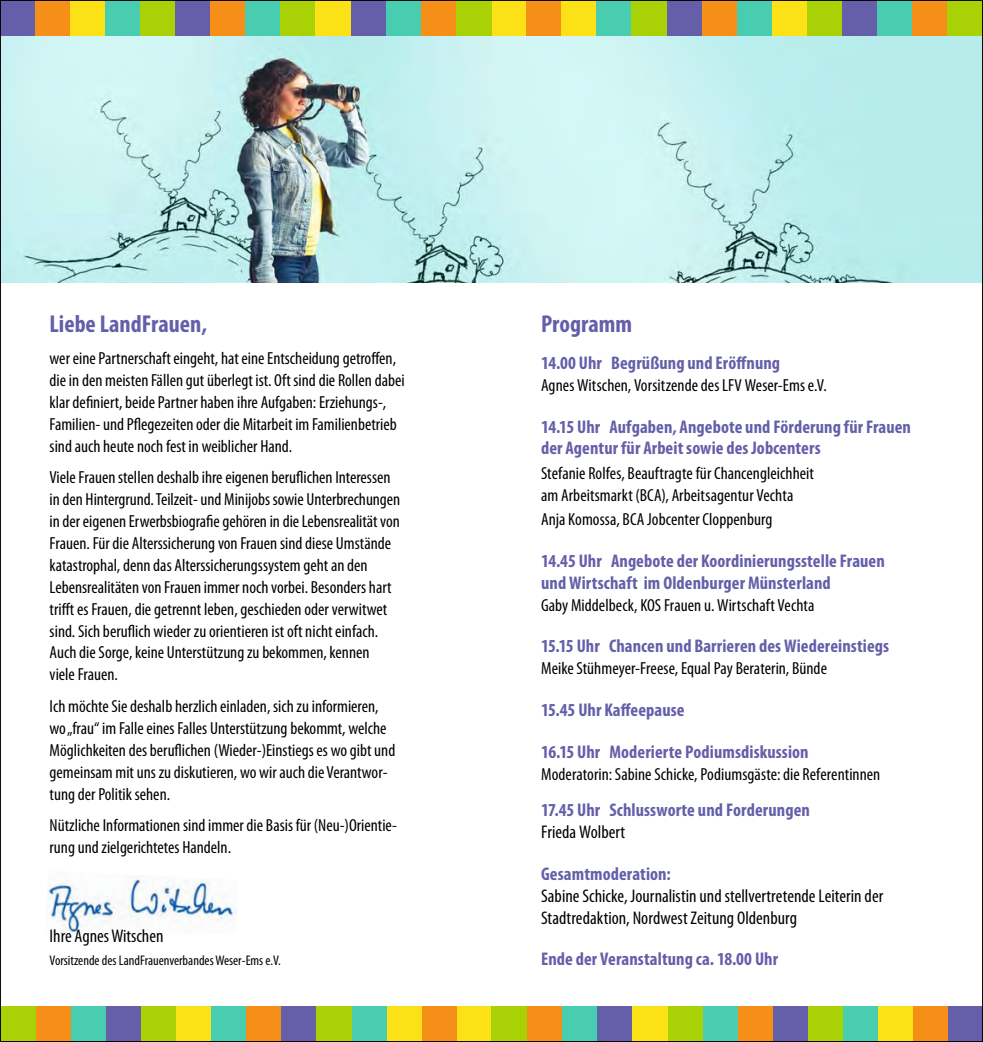
<style>
.page{position:relative;width:983px;height:1042px;background:#fff}
.page>*{position:absolute;margin:0;border:0;box-sizing:border-box;transform-origin:0 0}
.t1{font:700 condensed 24.5px "Myriad Pro";color:#655fa9}
.t2{font:700 condensed 18.38px/21.9px "Myriad Pro";letter-spacing:.005em;color:#655fa9}
.t3{font:condensed 18.38px/21.9px "Myriad Pro";color:#000}
.t4{font:condensed 17.5px/21.9px "Myriad Pro";color:#000}
.t5{font:condensed 14px "Myriad Pro";color:#000}
</style>
<div class="page">
<img style="left:2px;top:35px;width:978px;height:248px">
<div style="left:491px;top:0;width:35px;height:35px;background:#fbe115"></div>
<div style="left:0;top:0;width:35px;height:35px;background:#655fa9"></div>
<div style="left:526px;top:0;width:35px;height:35px;background:#f58f17"></div>
<div style="left:35px;top:0;width:35px;height:35px;background:#f58f17"></div>
<div style="left:561px;top:0;width:35px;height:35px;background:#fbe115"></div>
<div style="left:70px;top:0;width:35px;height:35px;background:#fbe115"></div>
<div style="left:596px;top:0;width:35px;height:35px;background:#48cdb1"></div>
<div style="left:105px;top:0;width:35px;height:35px;background:#48cdb1"></div>
<div style="left:631px;top:0;width:35px;height:35px;background:#a8d206"></div>
<div style="left:140px;top:0;width:35px;height:35px;background:#a8d206"></div>
<div style="left:666px;top:0;width:36px;height:35px;background:#655fa9"></div>
<div style="left:175px;top:0;width:35px;height:35px;background:#655fa9"></div>
<div style="left:702px;top:0;width:35px;height:35px;background:#f58f17"></div>
<div style="left:210px;top:0;width:36px;height:35px;background:#f58f17"></div>
<div style="left:737px;top:0;width:35px;height:35px;background:#48cdb1"></div>
<div style="left:246px;top:0;width:35px;height:35px;background:#48cdb1"></div>
<div style="left:772px;top:0;width:35px;height:35px;background:#fbe115"></div>
<div style="left:281px;top:0;width:35px;height:35px;background:#a8d206"></div>
<div style="left:807px;top:0;width:35px;height:35px;background:#a8d206"></div>
<div style="left:316px;top:0;width:35px;height:35px;background:#fbe115"></div>
<div style="left:842px;top:0;width:35px;height:35px;background:#655fa9"></div>
<div style="left:351px;top:0;width:35px;height:35px;background:#655fa9"></div>
<div style="left:877px;top:0;width:35px;height:35px;background:#48cdb1"></div>
<div style="left:386px;top:0;width:35px;height:35px;background:#48cdb1"></div>
<div style="left:912px;top:0;width:35px;height:35px;background:#f58f17"></div>
<div style="left:421px;top:0;width:35px;height:35px;background:#f58f17"></div>
<div style="left:947px;top:0;width:35px;height:35px;background:#a8d206"></div>
<div style="left:456px;top:0;width:35px;height:35px;background:#a8d206"></div>
<div style="left:456px;top:1007px;width:35px;height:35px;background:#fbe115"></div>
<div style="left:947px;top:1007px;width:35px;height:35px;background:#655fa9"></div>
<div style="left:421px;top:1007px;width:35px;height:35px;background:#f58f17"></div>
<div style="left:912px;top:1007px;width:35px;height:35px;background:#f58f17"></div>
<div style="left:386px;top:1007px;width:35px;height:35px;background:#fbe115"></div>
<div style="left:877px;top:1007px;width:35px;height:35px;background:#fbe115"></div>
<div style="left:351px;top:1007px;width:35px;height:35px;background:#48cdb1"></div>
<div style="left:842px;top:1007px;width:35px;height:35px;background:#48cdb1"></div>
<div style="left:316px;top:1007px;width:35px;height:35px;background:#a8d206"></div>
<div style="left:807px;top:1007px;width:35px;height:35px;background:#a8d206"></div>
<div style="left:281px;top:1007px;width:35px;height:35px;background:#655fa9"></div>
<div style="left:772px;top:1007px;width:35px;height:35px;background:#655fa9"></div>
<div style="left:246px;top:1007px;width:35px;height:35px;background:#f58f17"></div>
<div style="left:737px;top:1007px;width:35px;height:35px;background:#f58f17"></div>
<div style="left:211px;top:1007px;width:35px;height:35px;background:#48cdb1"></div>
<div style="left:702px;top:1007px;width:35px;height:35px;background:#48cdb1"></div>
<div style="left:175px;top:1007px;width:36px;height:35px;background:#fbe115"></div>
<div style="left:667px;top:1007px;width:35px;height:35px;background:#a8d206"></div>
<div style="left:140px;top:1007px;width:35px;height:35px;background:#a8d206"></div>
<div style="left:631px;top:1007px;width:36px;height:35px;background:#fbe115"></div>
<div style="left:105px;top:1007px;width:35px;height:35px;background:#655fa9"></div>
<div style="left:596px;top:1007px;width:35px;height:35px;background:#655fa9"></div>
<div style="left:70px;top:1007px;width:35px;height:35px;background:#48cdb1"></div>
<div style="left:561px;top:1007px;width:35px;height:35px;background:#48cdb1"></div>
<div style="left:35px;top:1007px;width:35px;height:35px;background:#f58f17"></div>
<div style="left:526px;top:1007px;width:35px;height:35px;background:#f58f17"></div>
<div style="left:0;top:1007px;width:35px;height:35px;background:#a8d206"></div>
<div style="left:491px;top:1007px;width:35px;height:35px;background:#a8d206"></div>
<img style="left:46px;top:875px;width:191px;height:59px">
<h1 class="t1" style="left:50px;top:310px;width:159px">Liebe LandFrauen,</h1>
<p class="t4" style="left:50px;top:348px;width:356px">wer eine Partnerschaft eingeht, hat eine Entscheidung getroffen, die in den meisten Fällen gut überlegt ist. Oft sind die Rollen dabei klar definiert, beide Partner haben ihre Aufgaben: Erziehungs-, Familien- und Pflegezeiten oder die Mitarbeit im Familienbetrieb sind auch heute noch fest in weiblicher Hand.</p>
<p class="t4" style="left:50px;top:467px;width:352px">Viele Frauen stellen deshalb ihre eigenen beruflichen Interessen in den Hintergrund. Teilzeit- und Minijobs sowie Unterbrechungen in der eigenen Erwerbsbiografie gehören in die Lebensrealität von Frauen. Für die Alterssicherung von Frauen sind diese Umstände katastrophal, denn das Alterssicherungssystem geht an den Lebensrealitäten von Frauen immer noch vorbei. Besonders hart trifft es Frauen, die getrennt leben, geschieden oder verwitwet sind. Sich beruflich wieder zu orientieren ist oft nicht einfach.<br>Auch die Sorge, keine Unterstützung zu bekommen, kennen<br>viele Frauen.</p>
<p class="t4" style="left:50px;top:696px;width:347px">Ich möchte Sie deshalb herzlich einladen, sich zu informieren, wo „frau“ im Falle eines Falles Unterstützung bekommt, welche Möglichkeiten des beruflichen (Wieder-)Einstiegs es wo gibt und gemeinsam mit uns zu diskutieren, wo wir auch die Verantwor&shy;tung der Politik sehen.</p>
<p class="t4" style="left:50px;top:815px;width:349px">Nützliche Informationen sind immer die Basis für (Neu-)Orientie&shy;rung und zielgerichtetes Handeln.</p>
<p class="t3" style="left:50px;top:925px;width:115px">Ihre Agnes Witschen</p>
<p class="t5" style="left:50px;top:953px;width:233px">Vorsitzende des LandFrauenverbandes Weser-Ems e.V.</p>
<h1 class="t1" style="left:541px;top:310px;width:92px">Programm</h1>
<p class="t2" style="left:541px;top:352px;width:240px">14.00 Uhr Begrüßung und Eröffnung</p>
<p class="t4" style="left:541px;top:374px;width:287px">Agnes Witschen, Vorsitzende des LFV Weser-Ems e.V.</p>
<p class="t2" style="left:541px;top:416px;width:371px">14.15 Uhr Aufgaben, Angebote und Förderung für Frauen der Agentur für Arbeit sowie des Jobcenters</p>
<p class="t4" style="left:541px;top:462px;width:274px">Stefanie Rolfes, Beauftragte für Chancengleichheit am Arbeitsmarkt (BCA), Arbeitsagentur Vechta</p>
<p class="t4" style="left:541px;top:509px;width:233px">Anja Komossa, BCA Jobcenter Cloppenburg</p>
<p class="t2" style="left:541px;top:550px;width:345px">14.45 Uhr Angebote der Koordinierungsstelle Frauen und Wirtschaft im Oldenburger Münsterland</p>
<p class="t4" style="left:541px;top:594px;width:275px">Gaby Middelbeck, KOS Frauen u. Wirtschaft Vechta</p>
<p class="t2" style="left:541px;top:635px;width:349px">15.15 Uhr Chancen und Barrieren des Wiedereinstiegs</p>
<p class="t4" style="left:541px;top:658px;width:287px">Meike Stühmeyer-Freese, Equal Pay Beraterin, Bünde</p>
<p class="t2" style="left:541px;top:699px;width:145px">15.45 Uhr Kaffeepause</p>
<p class="t2" style="left:541px;top:741px;width:269px">16.15 Uhr Moderierte Podiumsdiskussion</p>
<p class="t4" style="left:541px;top:763px;width:340px">Moderatorin: Sabine Schicke, Podiumsgäste: die Referentinnen</p>
<p class="t2" style="left:541px;top:799px;width:270px">17.45 Uhr Schlussworte und Forderungen</p>
<p class="t3" style="left:541px;top:821px;width:86px">Frieda Wolbert</p>
<p class="t2" style="left:541px;top:863px;width:131px">Gesamtmoderation:</p>
<p class="t3" style="left:541px;top:885px;width:343px">Sabine Schicke, Journalistin und stellvertretende Leiterin der<br>Stadtredaktion, Nordwest Zeitung Oldenburg</p>
<p class="t2" style="left:541px;top:948px;width:238px">Ende der Veranstaltung ca. 18.00 Uhr</p>
</div>
